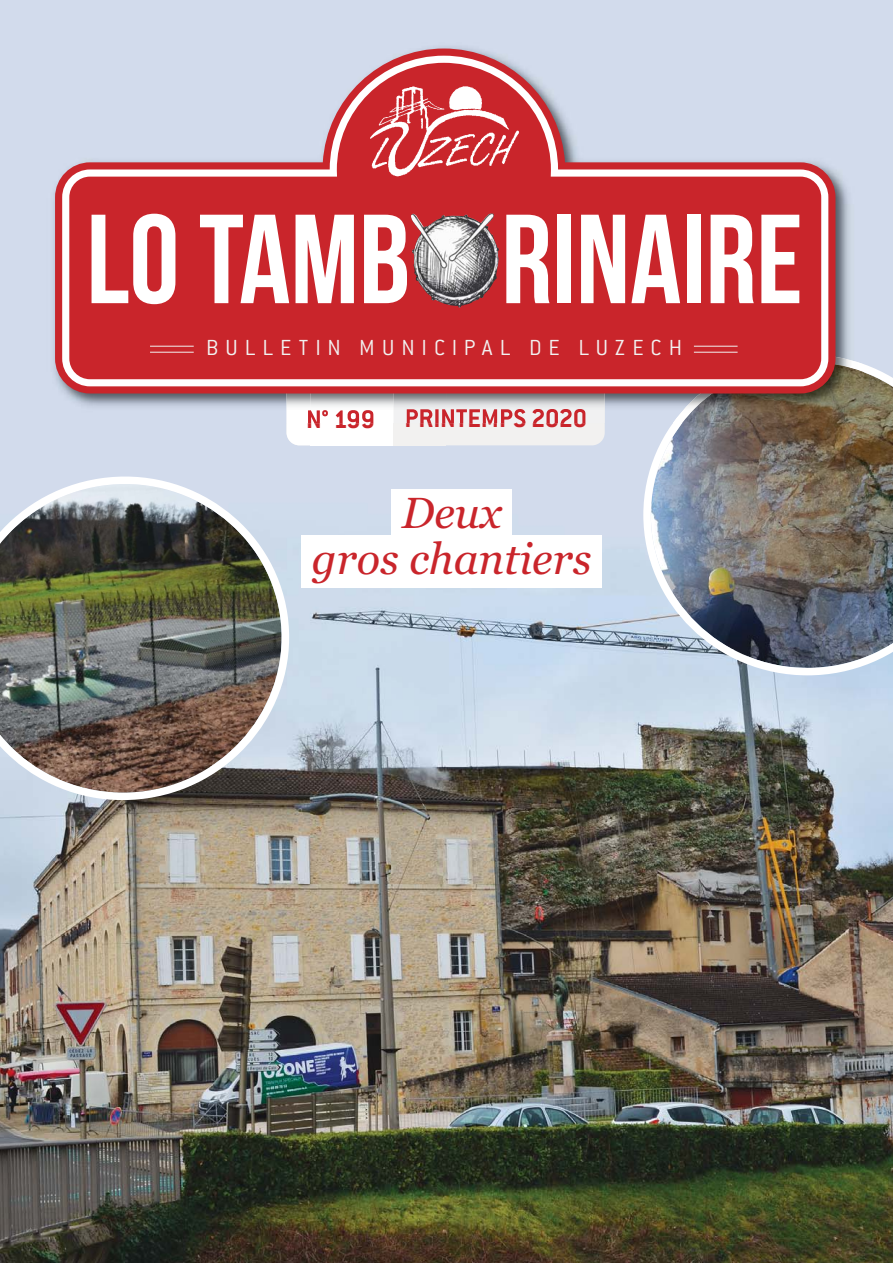
<style>
.page{position:relative;width:893px;height:1263px;background:#fff}
.page>*{position:absolute;margin:0;border:0;box-sizing:border-box;transform-origin:0 0}
.t1{font:126.45px "Bebas Neue";color:#fff}
.t2{font:italic 43.5px/46.2px "Georgia";color:#c9252b;text-align:center}
.t3{font:700 28.5px "Conduit ITC";color:#c9252b}
.t4{font:300 24px "Conduit ITC";letter-spacing:.285em;color:#f2f1f0}
</style>
<div class="page">
<img style="left:0;top:0;width:893px;height:1263px">
<div style="left:391px;top:489px;width:121px;height:53px;background:#fff"></div>
<div style="left:301px;top:535px;width:301px;height:53px;background:#fff"></div>
<img style="left:0;top:465px;width:301px;height:347px">
<img style="left:643px;top:354px;width:250px;height:321px">
<div style="left:287px;top:377px;width:318px;height:68px;background:#f2f1f0;border-radius:13px"></div>
<div style="left:287px;top:377px;width:107px;height:68px;background:#fff;border-radius:13px"></div>
<div style="left:311px;top:377px;width:83px;height:68px;background:#fff"></div>
<img style="left:36px;top:36px;width:828px;height:387px">
<img style="left:673px;top:354px;width:191px;height:69px">
<img style="left:682px;top:362px;width:182px;height:61px">
<img style="left:287px;top:393px;width:318px;height:30px">
<img style="left:308px;top:410px;width:66px;height:13px">
<img style="left:407px;top:409px;width:132px;height:14px">
<svg style="left:55px;top:49px;width:780px;height:344px"></svg>
<svg style="left:69px;top:63px;width:752px;height:316px;background:#cc5861"></svg>
<img style="left:368px;top:85px;width:152px;height:94px">
<img style="left:411px;top:212px;width:88px;height:96px">
<hr style="left:150px;top:346px;width:44px;height:1px;background:#f2f1f0">
<hr style="left:150px;top:352px;width:44px;height:1px;background:#f2f1f0">
<hr style="left:694px;top:346px;width:44px;height:1px;background:#f2f1f0">
<hr style="left:694px;top:352px;width:44px;height:1px;background:#f2f1f0">
<h1 class="t1" style="left:86px;top:186px;width:718px">LO TAMB RINAIRE</h1>
<p class="t4" style="left:206px;top:340px;width:477px">BULLETIN MUNICIPAL DE LUZECH</p>
<p class="t3" style="left:306px;top:402px;width:283px">N° 199 PRINTEMPS 2020</p>
<h2 class="t2" style="left:312px;top:493px;width:281px">Deux<br>gros chantiers</h2>
</div>
